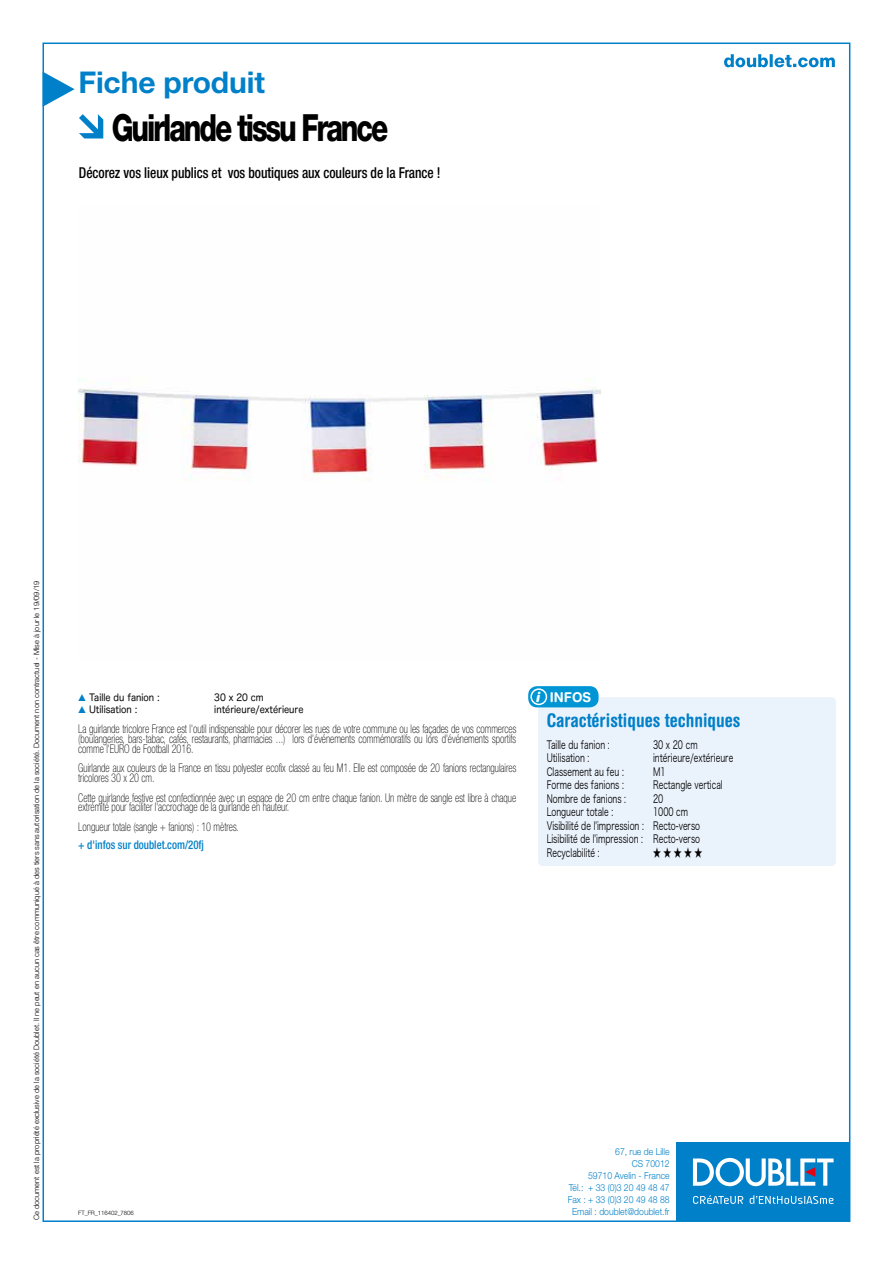
<style>
.page{position:relative;width:893px;height:1263px;background:#fff}
.page>*{position:absolute;margin:0;border:0;box-sizing:border-box;transform-origin:0 0}
.t1{font:800 37.5px "Helvetica Neue LT Std";letter-spacing:-.075em;color:#000;scale:.75 1}
.t2{font:700 30px "Helvetica Neue LT Std";letter-spacing:-.005em;color:#0080c9}
.t3{font:700 condensed 18.75px "Helvetica Rounded LT Std";color:#0080c9}
.t4{font:500 condensed 15px "Helvetica Neue LT Std";letter-spacing:-.005em;color:#000;scale:.9 1}
.t5{font:700 13.5px "Helvetica Rounded LT Std";color:#fff;scale:.95 1}
.t6{font:100 condensed 12px/9.8px "Helvetica Neue LT Std";color:#000;scale:.85 1}
.t7{font:500 condensed 12px "Helvetica Neue LT Std";color:#0080c9;scale:.9 1}
.t8{font:11.25px/13.5px "Hira Kaku Pro N W3";color:#000;scale:.7 1}
.t9{font:9.75px "Hira Maru Pro W4";color:#000;scale:.91 1}
.t10{font:300 9.6px/12px "Helvetica Neue LT Std";color:#0080c9;text-align:right;scale:.9 1}
.t11{font:300 7.5px "Helvetica Neue LT Std";color:#000}
.t12{font:300 6px "Helvetica Neue LT Std";letter-spacing:-.005em;color:#000}
.s1{color:#0080c9}
.s2{font-weight:900;font-style:italic}
</style>
<div class="page">
<div style="left:676px;top:1142px;width:174px;height:78px;background:#0080c9"></div>
<svg style="left:693px;top:1158px;width:141px;height:28px"></svg>
<svg style="left:693px;top:1195px;width:50px;height:9px"></svg>
<svg style="left:750px;top:1195px;width:83px;height:9px"></svg>
<svg style="left:724px;top:54px;width:111px;height:13px"></svg>
<svg style="left:43px;top:72px;width:32px;height:35px"></svg>
<div style="left:538px;top:697px;width:298px;height:169px;background:#eaf2fb;border-radius:4px"></div>
<div style="left:528px;top:686px;width:71px;height:21px;background:#0096d5;border-radius:9px"></div>
<div style="left:527px;top:685px;width:73px;height:24px;border:2px solid #fff;border-radius:10px"></div>
<div style="left:530px;top:688px;width:17px;height:17px;border:2px solid #fff;border-radius:50%"></div>
<img style="left:79px;top:378px;width:522px;height:103px">
<svg style="left:79px;top:114px;width:24px;height:24px"></svg>
<h2 class="t2" style="left:78px;top:64px;width:188px">Fiche produit</h2>
<h1 class="t1" style="left:112px;top:105px;width:370px">Guirlande tissu France</h1>
<p class="t4" style="left:79px;top:164px;width:403px">Décorez vos lieux publics et vos boutiques aux couleurs de la France !</p>
<p class="t11" style="left:32px;top:1220px;width:641px;rotate:-90deg">Ce document est la propriété exclusive de la société Doublet. Il ne peut en aucun cas être communiqué à des tiers sans autorisation de la société. Document non contractuel - Mise à jour le 19/09/19</p>
<p class="t9" style="left:78px;top:689px;width:91px"><span class="s1">▲</span> Taille du fanion :</p>
<p class="t9" style="left:214px;top:689px;width:56px">30 x 20 cm</p>
<p class="t9" style="left:78px;top:701px;width:67px"><span class="s1">▲</span> Utilisation :</p>
<p class="t9" style="left:214px;top:701px;width:99px">intérieure/extérieure</p>
<p class="t6" style="left:78px;top:724px;width:517px;text-align:justify">La guirlande tricolore France est l'outil indispensable pour décorer les rues de votre commune ou les façades de vos commerces (boulangeries, bars-tabac, cafés, restaurants, pharmacies ...) lors d’événements commémoratifs ou lors d'événements sportifs comme l'EURO de Football 2016.</p>
<p class="t6" style="left:78px;top:763px;width:517px">Guirlande aux couleurs de la France en tissu polyester ecofix classé au feu M1. Elle est composée de 20 fanions rectangulaires tricolores 30 x 20 cm.</p>
<p class="t6" style="left:78px;top:792px;width:517px">Cette guirlande festive est confectionnée avec un espace de 20 cm entre chaque fanion. Un mètre de sangle est libre à chaque extrémité pour faciliter l'accrochage de la guirlande en hauteur.</p>
<p class="t6" style="left:78px;top:821px;width:190px">Longueur totale (sangle + fanions) : 10 mètres.</p>
<p class="t7" style="left:78px;top:837px;width:141px">+ d'infos sur doublet.com/20fj</p>
<p class="t5" style="left:536px;top:688px;width:60px"><span class="s2">i</span> INFOS</p>
<h3 class="t3" style="left:547px;top:709px;width:195px">Caractéristiques techniques</h3>
<p class="t8" style="left:547px;top:737px;width:92px">Taille du fanion :</p>
<p class="t8" style="left:653px;top:737px;width:65px">30 x 20 cm</p>
<p class="t8" style="left:547px;top:750px;width:63px">Utilisation :</p>
<p class="t8" style="left:653px;top:750px;width:116px">intérieure/extérieure</p>
<p class="t8" style="left:547px;top:764px;width:112px">Classement au feu :</p>
<p class="t8" style="left:653px;top:764px;width:20px">M1</p>
<p class="t8" style="left:547px;top:777px;width:112px">Forme des fanions :</p>
<p class="t8" style="left:653px;top:777px;width:101px">Rectangle vertical</p>
<p class="t8" style="left:547px;top:791px;width:115px">Nombre de fanions :</p>
<p class="t8" style="left:653px;top:791px;width:16px">20</p>
<p class="t8" style="left:547px;top:804px;width:97px">Longueur totale :</p>
<p class="t8" style="left:547px;top:804px;width:221px;text-indent:106px">1000 cm<br>Visibilité de l'impression : Recto-verso<br>Lisibilité de l'impression : Recto-verso<br>Recyclabilité :</p>
<p class="t8" style="left:653px;top:845px;width:72px">★ ★ ★ ★ ★</p>
<p class="t12" style="left:78px;top:1209px;width:57px">FT_FR_116402_7806</p>
<p class="t10" style="left:568px;top:1145px;width:115px">67, rue de Lille<br>CS 70012<br>59710 Avelin - France<br>Tél.: + 33 (0)3 20 49 48 47<br>Fax : + 33 (0)3 20 49 48 88<br>Email : doublet@doublet.fr</p>
</div>
